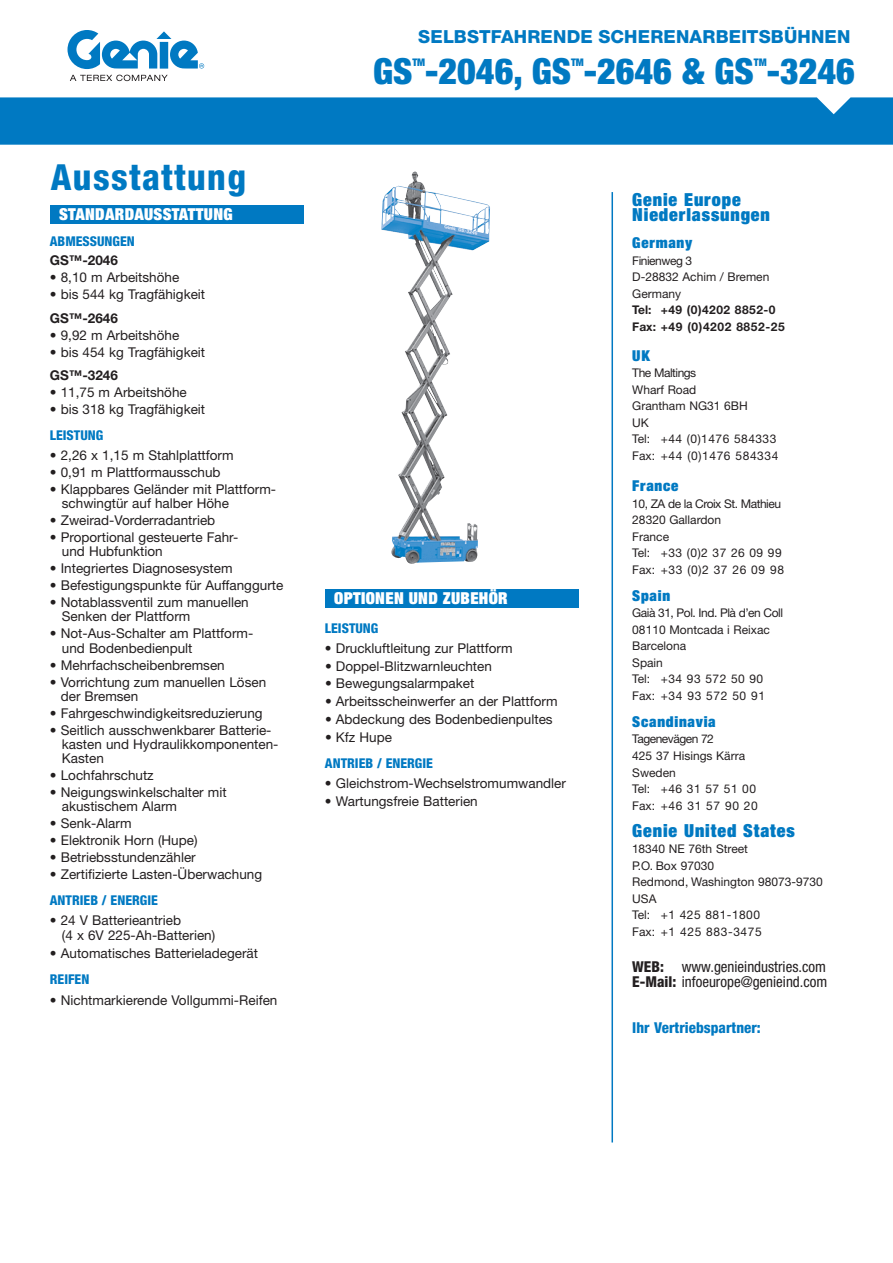
<style>
.page{position:relative;width:893px;height:1263px;background:#fff}
.page>*{position:absolute;margin:0;border:0;box-sizing:border-box;transform-origin:0 0}
.t1{font:900 condensed 36px "Helvetica Neue LT Std";color:#0079c2}
.t2{font:800 condensed 36px "Helvetica Neue";letter-spacing:.04em;color:#0079c2}
.t3{font:900 condensed 18px/15px "Helvetica Neue LT Std";letter-spacing:.05em;color:#0079c2}
.t4{font:800 18px "Helvetica Neue LT Std";letter-spacing:.01em;color:#0079c2}
.t5{font:900 condensed 16.5px "Helvetica Neue LT Std";letter-spacing:.02em;color:#fff}
.t6{font:condensed 15px/15px "Helvetica Neue";color:#231f20}
.t7{font:900 condensed 15px "Helvetica Neue LT Std";letter-spacing:.05em;color:#0079c2}
.t8{font:800 condensed 15px "Helvetica Neue";color:#0079c2}
.t9{font:13.5px/14.2px "Helvetica Neue LT Std";color:#231f20}
.t10{font:800 condensed 13.5px "Helvetica Neue LT Std";color:#0079c2}
.t11{font:700 13.5px "Helvetica Neue LT Std";color:#231f20}
.t12{font:12px/16.5px "Helvetica Neue LT Std";color:#231f20}
.t13{font:700 12px/16.5px "Helvetica Neue";letter-spacing:.04em;color:#231f20}
.t14{font:900 condensed 10.5px "Helvetica Neue LT Std";color:#0079c2}
.s1{font-weight:800}
</style>
<div class="page">
<div style="left:0;top:97px;width:893px;height:48px;background:#0079c2"></div>
<div style="left:325px;top:589px;width:254px;height:19px;background:#0079c2"></div>
<div style="left:50px;top:205px;width:254px;height:19px;background:#0079c2"></div>
<svg style="left:70px;top:75px;width:98px;height:6px"></svg>
<svg style="left:68px;top:30px;width:136px;height:39px"></svg>
<img style="left:381px;top:171px;width:109px;height:393px">
<hr style="left:611px;top:192px;width:2px;height:950px;background:#0079c2">
<h1 class="t2" style="left:51px;top:154px;width:197px">Ausstattung</h1>
<p class="t10" style="left:50px;top:232px;width:87px">ABMESSUNGEN</p>
<p class="t11" style="left:50px;top:252px;width:70px">GS™-2046</p>
<p class="t9" style="left:50px;top:270px;width:131px">• 8,10 m Arbeitshöhe</p>
<p class="t9" style="left:50px;top:287px;width:157px">• bis 544 kg Tragfähigkeit</p>
<p class="t11" style="left:50px;top:310px;width:70px">GS™-2646</p>
<p class="t9" style="left:50px;top:328px;width:131px">• 9,92 m Arbeitshöhe</p>
<p class="t9" style="left:50px;top:345px;width:157px">• bis 454 kg Tragfähigkeit</p>
<p class="t11" style="left:50px;top:367px;width:70px">GS™-3246</p>
<p class="t9" style="left:50px;top:385px;width:138px">• 11,75 m Arbeitshöhe</p>
<p class="t9" style="left:50px;top:402px;width:157px">• bis 318 kg Tragfähigkeit</p>
<p class="t10" style="left:50px;top:427px;width:55px">LEISTUNG</p>
<p class="t9" style="left:50px;top:448px;width:185px">• 2,26 x 1,15 m Stahlplattform</p>
<p class="t9" style="left:50px;top:465px;width:172px">• 0,91 m Plattformausschub</p>
<p class="t9" style="left:62px;top:482px;width:216px;text-indent:-12px">• Klappbares Geländer mit Plattform&shy;schwingtür auf halber Höhe</p>
<p class="t9" style="left:50px;top:513px;width:167px">• Zweirad-Vorderradantrieb</p>
<p class="t9" style="left:62px;top:530px;width:178px;text-indent:-12px">• Proportional gesteuerte Fahr&shy;und Hubfunktion</p>
<p class="t9" style="left:50px;top:561px;width:184px">• Integriertes Diagnosesystem</p>
<p class="t9" style="left:50px;top:578px;width:235px">• Befestigungspunkte für Auffanggurte</p>
<p class="t9" style="left:62px;top:595px;width:188px;text-indent:-12px">• Notablassventil zum manuellen<br>Senken der Plattform</p>
<p class="t9" style="left:62px;top:626px;width:193px;text-indent:-12px">• Not-Aus-Schalter am Plattform&shy;und Bodenbedienpult</p>
<p class="t9" style="left:50px;top:657px;width:176px">• Mehrfachscheibenbremsen</p>
<p class="t9" style="left:61px;top:674px;width:207px;text-indent:-11px">• Vorrichtung zum manuellen Lösen der Bremsen</p>
<p class="t9" style="left:50px;top:706px;width:214px">• Fahrgeschwindigkeitsreduzierung</p>
<p class="t9" style="left:62px;top:722px;width:218px;text-indent:-12px">• Seitlich ausschwenkbarer Batterie&shy;kasten und Hydraulikkomponenten-<br>Kasten</p>
<p class="t9" style="left:50px;top:768px;width:105px">• Lochfahrschutz</p>
<p class="t9" style="left:62px;top:785px;width:166px;text-indent:-12px">• Neigungswinkelschalter mit akustischem Alarm</p>
<p class="t9" style="left:50px;top:816px;width:83px">• Senk-Alarm</p>
<p class="t9" style="left:50px;top:833px;width:149px">• Elektronik Horn (Hupe)</p>
<p class="t9" style="left:50px;top:850px;width:147px">• Betriebsstundenzähler</p>
<p class="t9" style="left:50px;top:867px;width:214px">• Zertifizierte Lasten-Überwachung</p>
<p class="t10" style="left:50px;top:892px;width:109px">ANTRIEB / ENERGIE</p>
<p class="t9" style="left:62px;top:913px;width:155px;line-height:15px;text-indent:-12px">• 24 V Batterieantrieb<br>(4 x 6V 225-Ah-Batterien)</p>
<p class="t9" style="left:50px;top:946px;width:210px">• Automatisches Batterieladegerät</p>
<p class="t10" style="left:50px;top:971px;width:41px">REIFEN</p>
<p class="t9" style="left:50px;top:992px;width:229px">• Nichtmarkierende Vollgummi-Reifen</p>
<p class="t5" style="left:59px;top:204px;width:175px">STANDARDAUSSTATTUNG</p>
<h2 class="t4" style="left:418px;top:26px;width:434px">SELBSTFAHRENDE SCHERENARBEITSBÜHNEN</h2>
<h1 class="t1" style="left:373px;top:49px;width:483px">GS -2046, GS -2646 &amp; GS -3246</h1>
<p class="t14" style="left:412px;top:55px;width:14px">TM</p>
<p class="t14" style="left:571px;top:55px;width:14px">TM</p>
<p class="t14" style="left:754px;top:55px;width:14px">TM</p>
<p class="t5" style="left:334px;top:588px;width:175px">OPTIONEN UND ZUBEHÖR</p>
<p class="t10" style="left:325px;top:619px;width:55px">LEISTUNG</p>
<p class="t9" style="left:325px;top:641px;width:189px">• Druckluftleitung zur Plattform</p>
<p class="t9" style="left:325px;top:659px;width:168px">• Doppel-Blitzwarnleuchten</p>
<p class="t9" style="left:325px;top:676px;width:151px">• Bewegungsalarmpaket</p>
<p class="t9" style="left:325px;top:694px;width:234px">• Arbeitsscheinwerfer an der Plattform</p>
<p class="t9" style="left:325px;top:712px;width:229px">• Abdeckung des Bodenbedienpultes</p>
<p class="t9" style="left:325px;top:729px;width:69px">• Kfz Hupe</p>
<p class="t10" style="left:325px;top:754px;width:109px">ANTRIEB / ENERGIE</p>
<p class="t9" style="left:325px;top:776px;width:242px">• Gleichstrom-Wechselstromumwandler</p>
<p class="t9" style="left:325px;top:793px;width:154px">• Wartungsfreie Batterien</p>
<h2 class="t3" style="left:632px;top:192px;width:139px">Genie Europe<br>Niederlassungen</h2>
<p class="t7" style="left:632px;top:233px;width:62px">Germany</p>
<p class="t12" style="left:632px;top:252px;width:139px">Finienweg 3<br>D-28832 Achim / Bremen<br>Germany</p>
<p class="t13" style="left:632px;top:302px;width:154px">Tel: +49 (0)4202 8852-0<br>Fax: +49 (0)4202 8852-25</p>
<p class="t7" style="left:632px;top:346px;width:19px">UK</p>
<p class="t12" style="left:632px;top:365px;width:148px">The Maltings<br>Wharf Road<br>Grantham NG31 6BH<br>UK<br>Tel: +44 (0)1476 584333<br>Fax: +44 (0)1476 584334</p>
<p class="t7" style="left:632px;top:476px;width:48px">France</p>
<p class="t12" style="left:632px;top:495px;width:153px">10, ZA de la Croix St. Mathieu<br>28320 Gallardon<br>France<br>Tel: +33 (0)2 37 26 09 99<br>Fax: +33 (0)2 37 26 09 98</p>
<p class="t7" style="left:632px;top:586px;width:39px">Spain</p>
<p class="t12" style="left:632px;top:605px;width:152px">Gaia` 31, Pol. Ind. Plà d’en Coll<br>08110 Montcada i Reixac<br>Barcelona<br>Spain<br>Tel: +34 93 572 50 90<br>Fax: +34 93 572 50 91</p>
<p class="t7" style="left:632px;top:712px;width:85px">Scandinavia</p>
<p class="t12" style="left:632px;top:731px;width:127px">Tagenevägen 72<br>425 37 Hisings Kärra<br>Sweden<br>Tel: +46 31 57 51 00<br>Fax: +46 31 57 90 20</p>
<h2 class="t3" style="left:632px;top:822px;width:164px">Genie United States</h2>
<p class="t12" style="left:632px;top:840px;width:192px">18340 NE 76th Street<br>P.O. Box 97030<br>Redmond, Washington 98073-9730<br>USA<br>Tel: +1 425 881-1800<br>Fax: +1 425 883-3475</p>
<p class="t6" style="left:632px;top:958px;width:197px"><span class="s1">WEB:</span> www.genieindustries.com<br><span class="s1">E-Mail:</span> infoeurope@genieind.com</p>
<p class="t8" style="left:632px;top:1018px;width:130px">Ihr Vertriebspartner:</p>
</div>
